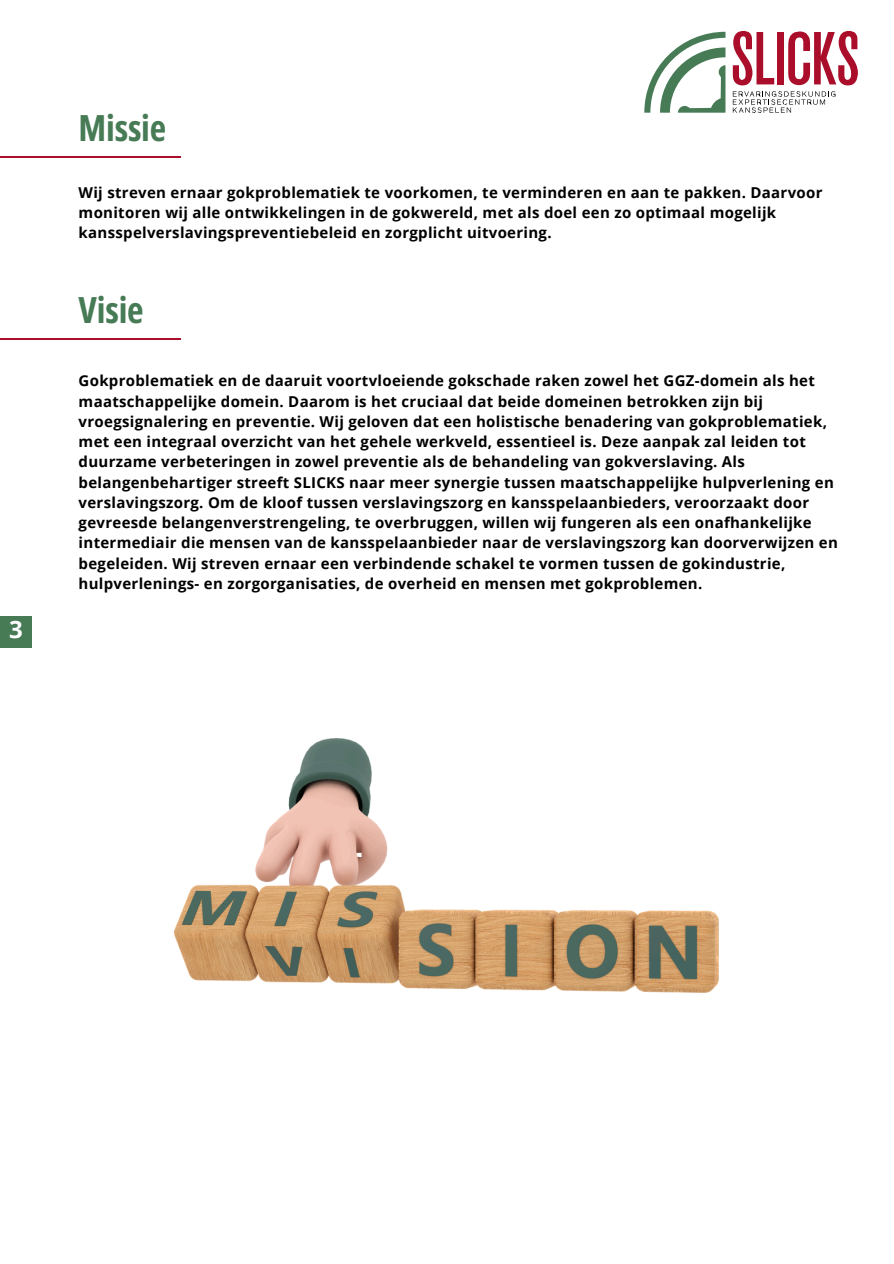
<style>
.page{position:relative;width:894px;height:1264px;background:#fff}
.page>*{position:absolute;margin:0;border:0;box-sizing:border-box;transform-origin:0 0}
.t1{font:700 36px "Open Sans Condensed";letter-spacing:-.005em;color:#477b56}
.t2{font:700 24px "Open Sans";color:#fff}
.t3{font:700 15px/20.2px "Open Sans";letter-spacing:.02em;color:#000}
</style>
<div class="page">
<hr style="left:0;top:156px;width:181px;height:2px;background:#aa0e2a">
<div style="left:0;top:615px;width:32px;height:32px;background:#477b56"></div>
<hr style="left:0;top:338px;width:181px;height:1px;background:#aa0e2a">
<svg style="left:732px;top:31px;width:42px;height:54px"></svg>
<div style="left:777px;top:32px;width:6px;height:52px;background:#aa0e2a"></div>
<svg style="left:788px;top:31px;width:69px;height:54px"></svg>
<svg style="left:644px;top:32px;width:81px;height:81px"></svg>
<svg style="left:732px;top:91px;width:103px;height:22px"></svg>
<img style="left:175px;top:738px;width:543px;height:254px">
<h1 class="t2" style="left:9px;top:612px;width:15px">3</h1>
<p class="t1" style="left:79px;top:103px;width:89px">Missie</p>
<p class="t3" style="left:79px;top:182px;width:745px">Wij streven ernaar gokproblematiek te voorkomen, te verminderen en aan te pakken. Daarvoor monitoren wij alle ontwikkelingen in de gokwereld, met als doel een zo optimaal mogelijk kansspelverslavingspreventiebeleid en zorgplicht uitvoering.</p>
<p class="t1" style="left:79px;top:284px;width:67px">Visie</p>
<p class="t3" style="left:79px;top:370px;width:760px">Gokproblematiek en de daaruit voortvloeiende gokschade raken zowel het GGZ-domein als het maatschappelijke domein. Daarom is het cruciaal dat beide domeinen betrokken zijn bij vroegsignalering en preventie. Wij geloven dat een holistische benadering van gokproblematiek, met een integraal overzicht van het gehele werkveld, essentieel is. Deze aanpak zal leiden tot duurzame verbeteringen in zowel preventie als de behandeling van gokverslaving. Als belangenbehartiger streeft SLICKS naar meer synergie tussen maatschappelijke hulpverlening en verslavingszorg. Om de kloof tussen verslavingszorg en kansspelaanbieders, veroorzaakt door gevreesde belangenverstrengeling, te overbruggen, willen wij fungeren als een onafhankelijke intermediair die mensen van de kansspelaanbieder naar de verslavingszorg kan doorverwijzen en begeleiden. Wij streven ernaar een verbindende schakel te vormen tussen de gokindustrie, hulpverlenings- en zorgorganisaties, de overheid en mensen met gokproblemen.</p>
</div>
